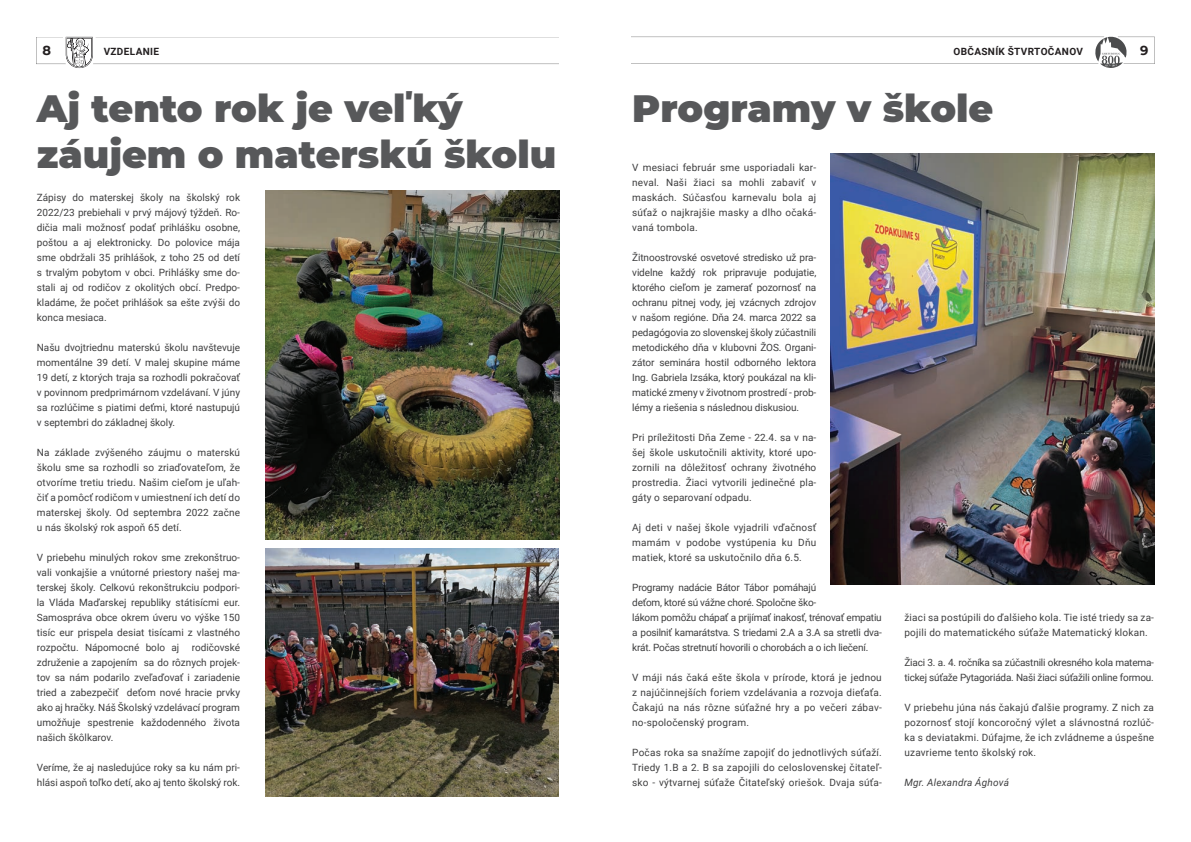
<style>
.page{position:relative;width:1191px;height:842px;background:#fff}
.page>*{position:absolute;margin:0;border:0;box-sizing:border-box;transform-origin:0 0}
.t1{font:900 38px/45.6px "Montserrat";color:#57585a}
.t2{font:700 13px "Montserrat";color:#231f20}
.body{font:10px/15px "Roboto";color:#3e3e3f;text-align:justify}
.body-2{font:10px/15px "Roboto";letter-spacing:-.02em;color:#3e3e3f}
.body-3{font:10px/15px "Roboto";letter-spacing:.02em;color:#3e3e3f}
.t3{font:700 10px "Roboto";letter-spacing:.035em;color:#231f20}
.body-4{font:italic 10px "Roboto";letter-spacing:.02em;color:#3e3e3f}
</style>
<div class="page">
<svg style="left:36px;top:37px;width:523px;height:32px"></svg>
<svg style="left:631px;top:37px;width:523px;height:31px"></svg>
<img style="left:266px;top:190px;width:293px;height:350px">
<img style="left:266px;top:549px;width:293px;height:247px">
<img style="left:830px;top:154px;width:324px;height:430px">
<p class="t2" style="left:43px;top:41px;width:10px">8</p>
<p class="t3" style="left:104px;top:44px;width:57px">VZDELANIE</p>
<p class="t1" style="left:37px;top:83px;width:521px">Aj tento rok je veľ ký záujem o materskú školu</p>
<p class="body" style="left:37px;top:190px;width:205px">Zápisy do materskej školy na školský rok 2022/23 prebiehali v prvý májový týždeň. Ro&shy;dičia mali možnosť podať prihlášku osobne, poštou a aj elektronicky. Do polovice mája sme obdržali 35 prihlášok, z toho 25 od detí s trvalým pobytom v obci. Prihlášky sme do&shy;stali aj od rodičov z okolitých obcí. Predpo&shy;kladáme, že počet prihlášok sa ešte zvýši do konca mesiaca.</p>
<p class="body" style="left:37px;top:340px;width:205px">Našu dvojtriednu materskú školu navštevuje momentálne 39 detí. V malej skupine máme 19 detí, z ktorých traja sa rozhodli pokračovať v povinnom predprimárnom vzdelávaní. V júny sa rozlúčime s piatimi deťmi, ktoré nastupujú v septembri do základnej školy.</p>
<p class="body" style="left:37px;top:445px;width:205px">Na základe zvýšeného záujmu o materskú školu sme sa rozhodli so zriaďovateľom, že otvoríme tretiu triedu. Našim cieľom je uľah&shy;čiť a pomôcť rodičom v umiestnení ich detí do materskej školy. Od septembra 2022 začne u nás školský rok aspoň 65 detí.</p>
<p class="body" style="left:37px;top:550px;width:205px">V priebehu minulých rokov sme zrekonštruo&shy;vali vonkajšie a vnútorné priestory našej ma&shy;terskej školy. Celkovú rekonštrukciu podpori&shy;la Vláda Maďarskej republiky státisícmi eur.<br>Samospráva obce okrem úveru vo výške 150 tisíc eur prispela desiat tisícami z vlastného rozpočtu. Nápomocné bolo aj</p>
<p class="body" style="left:37px;top:640px;width:205px;text-indent:155px">rodičovské združenie a zapojením sa do rôznych projek&shy;tov sa nám podarilo zveľaďovať i zariadenie tried a zabezpečiť deťom nové hracie prvky ako aj hračky. Náš Školský vzdelávací program umožňuje spestrenie každodenného života našich škôlkarov.</p>
<p class="body" style="left:37px;top:760px;width:205px">Veríme, že aj nasledujúce roky sa ku nám pri&shy;hlási aspoň toľko detí, ako aj tento školský rok.</p>
<p class="t3" style="left:953px;top:44px;width:131px">OBČASNÍK ŠTVRTOČANOV</p>
<p class="t2" style="left:1140px;top:41px;width:10px">9</p>
<p class="t1" style="left:632px;top:83px;width:363px">Programy v škole</p>
<p class="body" style="left:632px;top:160px;width:185px">V mesiaci február sme usporiadali kar&shy;neval. Naši žiaci sa mohli zabaviť v maskách. Súčasťou karnevalu bola aj súťaž o najkrajšie masky a dlho očaká&shy;vaná tombola.</p>
<p class="body" style="left:632px;top:250px;width:185px">Žitnoostrovské osvetové stredisko už pra&shy;videlne každý rok pripravuje podujatie, ktorého cieľom je zamerať pozornosť na ochranu pitnej vody, jej vzácnych zdrojov v našom regióne. Dňa 24. marca 2022 sa pedagógovia zo slovenskej školy zúčastnili metodického dňa v klubovni ŽOS. Organi&shy;zátor seminára hostil odborného lektora Ing. Gabriela Izsáka, ktorý poukázal na kli&shy;matické zmeny v životnom prostredí - prob&shy;lémy a riešenia s následnou diskusiou.</p>
<p class="body" style="left:632px;top:430px;width:185px">Pri príležitosti Dňa Zeme - 22.4. sa v na&shy;šej škole uskutočnili aktivity, ktoré upo&shy;zornili na dôležitosť ochrany životného prostredia. Žiaci vytvorili jedinečné pla&shy;gáty o separovaní odpadu.</p>
<p class="body" style="left:632px;top:520px;width:185px">Aj deti v našej škole vyjadrili vďačnosť mamám v podobe vystúpenia ku Dňu matiek, ktoré sa uskutočnilo dňa 6.5.</p>
<p class="body-2" style="left:632px;top:580px;width:251px">Programy nadácie Bátor Tábor pomáhajú<br>deťom, ktoré sú vážne choré. Spoločne ško-<br>lákom pomôžu chápať a prijímať inakosť, trénovať empatiu a posilniť kamarátstva. S triedami 2.A a 3.A sa stretli dva&shy;krát. Počas stretnutí hovorili o chorobách a o ich liečení.</p>
<p class="body" style="left:632px;top:670px;width:251px">V máji nás čaká ešte škola v prírode, ktorá je jednou z najúčinnejších foriem vzdelávania a rozvoja dieťaťa.<br>Čakajú na nás rôzne súťažné hry a po večeri zábav&shy;no-spoločenský program.</p>
<p class="body" style="left:632px;top:745px;width:251px">Počas roka sa snažíme zapojiť do jednotlivých súťaží.<br>Triedy 1.B a 2. B sa zapojili do celoslovenskej čitateľ&shy;sko - výtvarnej súťaže Čitateľský oriešok. Dvaja súťa-</p>
<p class="body-3" style="left:904px;top:610px;width:251px">žiaci sa postúpili do ďalšieho kola. Tie isté triedy sa za&shy;pojili do matematického súťaže Matematický klokan.</p>
<p class="body-2" style="left:904px;top:655px;width:251px">Žiaci 3. a. 4. ročníka sa zúčastnili okresného kola matema&shy;tickej súťaže Pytagoriáda. Naši žiaci súťažili online formou.</p>
<p class="body" style="left:904px;top:700px;width:251px">V priebehu júna nás čakajú ďalšie programy. Z nich za pozornosť stojí koncoročný výlet a slávnostná rozlúč&shy;ka s deviatakmi. Dúfajme, že ich zvládneme a úspešne uzavrieme tento školský rok.</p>
<p class="body-4" style="left:904px;top:775px;width:106px">Mgr. Alexandra Ághová</p>
</div>
